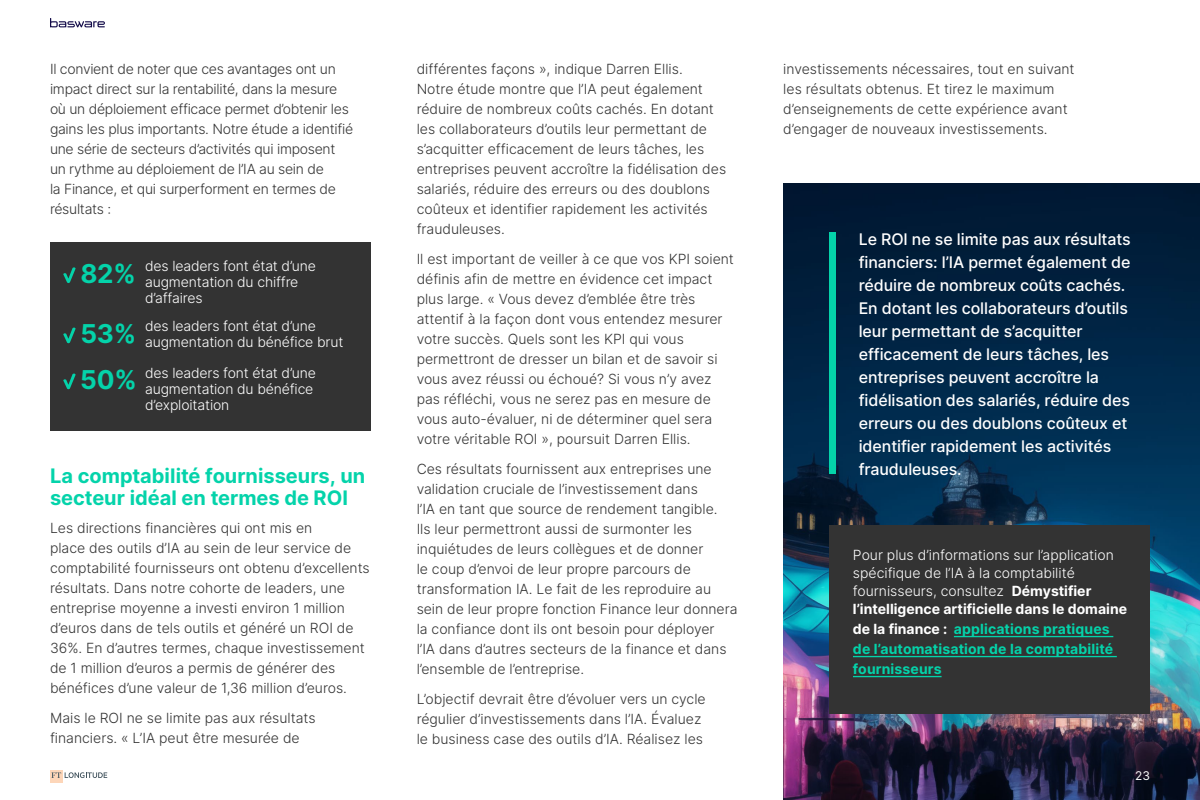
<style>
.page{position:relative;width:1200px;height:800px;background:#fff}
.page>*{position:absolute;margin:0;border:0;box-sizing:border-box;transform-origin:0 0}
.t1{font:700 26px/46px "Inter";color:#04d3aa}
.t2{font:700 20px/22px "Inter";color:#04d3aa}
.t3{font:500 16px/23px "Inter";letter-spacing:-.005em;color:#fff}
.t4{font:300 14px/20px "Inter";color:#333}
.t5{font:300 14px/16px "Inter";letter-spacing:-.01em;color:#fff}
.t6{font:300 14px/20px "Inter";letter-spacing:-.02em;color:#333}
.t7{font:700 14px/20px "Inter";letter-spacing:.01em;color:#04d3aa}
.t8{font:12px "Inter";color:#fff}
.s1{font-weight:700}
.s2{color:#fff}
</style>
<div class="page">
<img style="left:783px;top:184px;width:417px;height:616px">
<svg style="left:50px;top:18px;width:55px;height:9px"></svg>
<div style="left:50px;top:771px;width:12px;height:12px;background:#fdd6b9"></div>
<svg style="left:51px;top:772px;width:56px;height:6px"></svg>
<div style="left:829px;top:525px;width:321px;height:189px;background:#333"></div>
<div style="left:829px;top:232px;width:7px;height:242px;background:#04d3aa"></div>
<div style="left:50px;top:243px;width:321px;height:188px;background:#333"></div>
<svg style="left:63px;top:267px;width:13px;height:16px"></svg>
<svg style="left:63px;top:328px;width:13px;height:15px"></svg>
<svg style="left:63px;top:374px;width:13px;height:15px"></svg>
<hr style="left:954px;top:636px;width:159px;height:1px;background:#04d3aa">
<hr style="left:853px;top:656px;width:264px;height:1px;background:#04d3aa">
<hr style="left:853px;top:676px;width:89px;height:1px;background:#04d3aa">
<p class="t6" style="left:50px;top:58px;width:305px">Il convient de noter que ces avantages ont un impact direct sur la rentabilité, dans la mesure où un déploiement efficace permet d’obtenir les gains les plus importants. Notre étude a identifié une série de secteurs d’activités qui imposent un rythme au déploiement de l’IA au sein de<br>la Finance, et qui surperforment en termes de résultats :</p>
<h1 class="t1" style="left:80px;top:250px;width:57px">82%</h1>
<h1 class="t1" style="left:80px;top:310px;width:58px">53%<br>50%</h1>
<p class="t5" style="left:145px;top:258px;width:172px">des leaders font état d’une augmentation du chiffre d’affaires</p>
<p class="t5" style="left:145px;top:318px;width:200px">des leaders font état d’une augmentation du bénéfice brut</p>
<p class="t5" style="left:145px;top:365px;width:172px">des leaders font état d’une augmentation du bénéfice d’exploitation</p>
<h2 class="t2" style="left:50px;top:464px;width:317px">La comptabilité fournisseurs, un secteur idéal en termes de ROI</h2>
<p class="t4" style="left:50px;top:517px;width:321px">Les directions financières qui ont mis en<br>place des outils d’IA au sein de leur service de comptabilité fournisseurs ont obtenu d’excellents résultats. Dans notre cohorte de leaders, une entreprise moyenne a investi environ 1 million d’euros dans de tels outils et généré un ROI de 36%. En d’autres termes, chaque investissement de 1 million d’euros a permis de générer des bénéfices d’une valeur de 1,36 million d’euros.</p>
<p class="t4" style="left:50px;top:708px;width:267px">Mais le ROI ne se limite pas aux résultats financiers. « L’IA peut être mesurée de</p>
<p class="t4" style="left:417px;top:58px;width:311px">différentes façons », indique Darren Ellis.<br>Notre étude montre que l’IA peut également réduire de nombreux coûts cachés. En dotant les collaborateurs d’outils leur permettant de s’acquitter efficacement de leurs tâches, les entreprises peuvent accroître la fidélisation des salariés, réduire des erreurs ou des doublons coûteux et identifier rapidement les activités frauduleuses.</p>
<p class="t4" style="left:417px;top:248px;width:319px">Il est important de veiller à ce que vos KPI soient définis afin de mettre en évidence cet impact plus large. « Vous devez d’emblée être très attentif à la façon dont vous entendez mesurer votre succès. Quels sont les KPI qui vous permettront de dresser un bilan et de savoir si vous avez réussi ou échoué? Si vous n’y avez pas réfléchi, vous ne serez pas en mesure de vous auto-évaluer, ni de déterminer quel sera votre véritable ROI », poursuit Darren Ellis.</p>
<p class="t4" style="left:417px;top:458px;width:322px">Ces résultats fournissent aux entreprises une validation cruciale de l’investissement dans<br>l’IA en tant que source de rendement tangible.<br>Ils leur permettront aussi de surmonter les inquiétudes de leurs collègues et de donner<br>le coup d’envoi de leur propre parcours de transformation IA. Le fait de les reproduire au sein de leur propre fonction Finance leur donnera la confiance dont ils ont besoin pour déployer<br>l’IA dans d’autres secteurs de la finance et dans l’ensemble de l’entreprise.</p>
<p class="t4" style="left:417px;top:688px;width:291px">L’objectif devrait être d’évoluer vers un cycle régulier d’investissements dans l’IA. Évaluez le business case des outils d’IA. Réalisez les</p>
<p class="t4" style="left:783px;top:58px;width:293px">investissements nécessaires, tout en suivant les résultats obtenus. Et tirez le maximum d’enseignements de cette expérience avant d’engager de nouveaux investissements.</p>
<p class="t3" style="left:859px;top:227px;width:274px">Le ROI ne se limite pas aux résultats financiers: l’IA permet également de réduire de nombreux coûts cachés.<br>En dotant les collaborateurs d’outils leur permettant de s’acquitter efficacement de leurs tâches, les entreprises peuvent accroître la fidélisation des salariés, réduire des erreurs ou des doublons coûteux et identifier rapidement les activités frauduleuses.</p>
<p class="t5" style="left:853px;top:546px;width:276px;line-height:18px">Pour plus d’informations sur l’application spécifique de l’IA à la comptabilité fournisseurs, consultez <span class="s1">Démystifier l’intelligence artificielle dans le domaine</span></p>
<p class="t7" style="left:853px;top:619px;width:262px"><span class="s2">de la finance :</span> applications pratiques de l’automatisation de la comptabilité fournisseurs</p>
<p class="t8" style="left:1135px;top:767px;width:16px">23</p>
</div>
